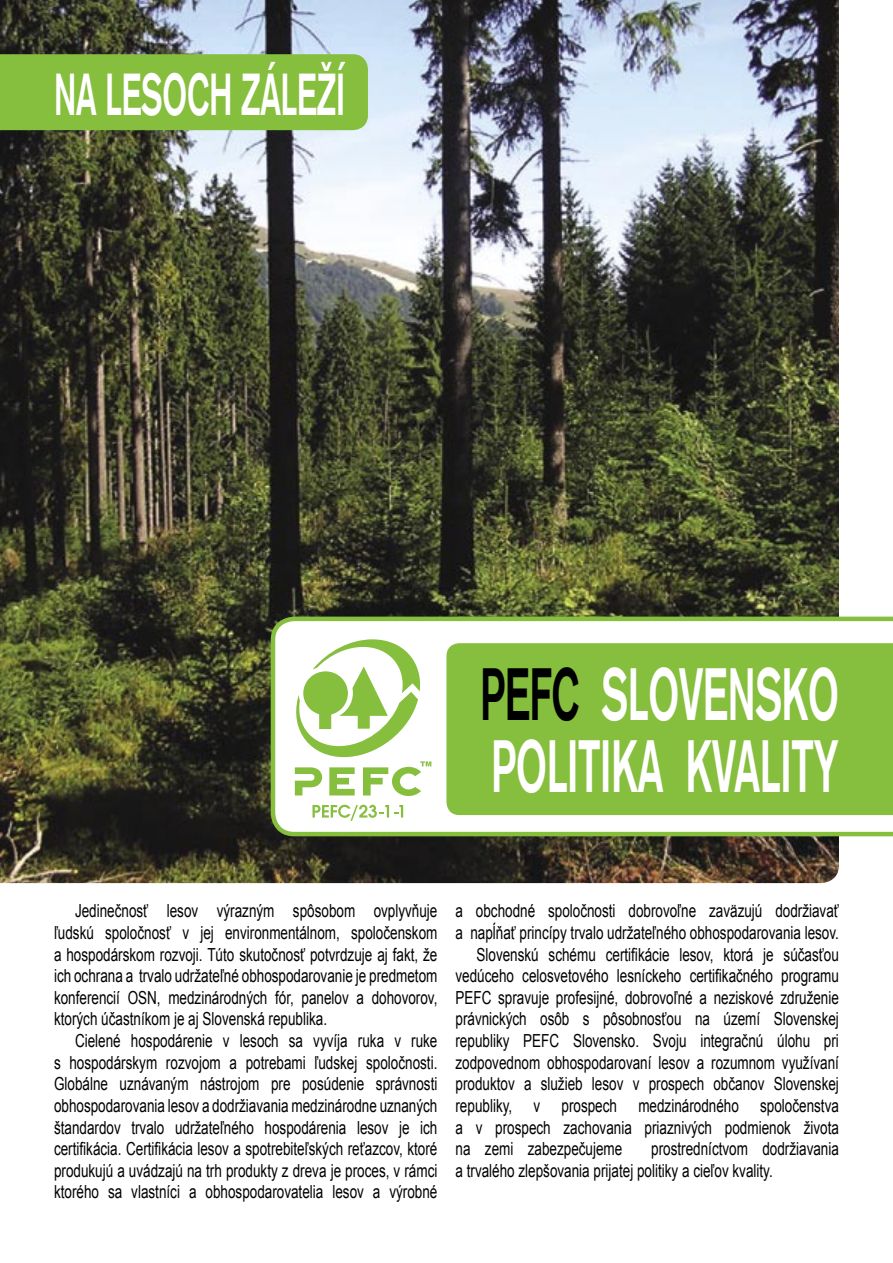
<style>
.page{position:relative;width:893px;height:1263px;background:#fff}
.page>*{position:absolute;margin:0;border:0;box-sizing:border-box;transform-origin:0 0}
.t1{font:700 72px "Akzidenz Grotesk CE";color:#fff;scale:.56 1}
.t2{font:700 57.6px "Akzidenz Grotesk CE";color:#fff;scale:.56 1}
.t3{font:18px/21.6px "Arial";color:#000;text-align:justify;scale:.75 1}
.s1{color:#000}
</style>
<div class="page">
<img style="left:0;top:0;width:839px;height:883px">
<svg style="left:268px;top:614px;width:625px;height:220px"></svg>
<div style="left:446px;top:643px;width:447px;height:172px;background:#86be3d"></div>
<svg style="left:290px;top:639px;width:141px;height:157px"></svg>
<svg style="left:312px;top:805px;width:91px;height:16px"></svg>
<div style="left:0;top:52px;width:370px;height:76px;background:#86be3d"></div>
<p class="t2" style="left:54px;top:59px;width:521px">NA LESOCH ZÁLEŽÍ</p>
<p class="t1" style="left:480px;top:650px;width:642px"><span class="s1">PEFC</span> SLOVENSKO</p>
<p class="t1" style="left:491px;top:722px;width:622px">POLITIKA KVALITY</p>
<p class="t3" style="left:54px;top:900px;width:513px;text-indent:21px">Jedinečnosť lesov výrazným spôsobom ovplyvňuje ľudskú spoločnosť v jej environmentálnom, spoločenskom a hospodárskom rozvoji. Túto skutočnosť potvrdzuje aj fakt, že ich ochrana a trvalo udržateľné obhospodarovanie je predmetom konferencií OSN, medzinárodných fór, panelov a dohovorov, ktorých účastníkom je aj Slovenská republika.</p>
<p class="t3" style="left:54px;top:1030px;width:513px;text-indent:21px">Cielené hospodárenie v lesoch sa vyvíja ruka v ruke s hospodárskym rozvojom a potrebami ľudskej spoločnosti.<br>Globálne uznávaným nástrojom pre posúdenie správnosti obhospodarovania lesov a dodržiavania medzinárodne uznaných štandardov trvalo udržateľného hospodárenia lesov je ich certifikácia. Certifikácia lesov a spotrebiteľských reťazcov, ktoré produkujú a uvádzajú na trh produkty z dreva je proces, v rámci ktorého sa vlastníci a obhospodarovatelia lesov a výrobné</p>
<p class="t3" style="left:455px;top:900px;width:513px">a obchodné spoločnosti dobrovoľne zaväzujú dodržiavať a napĺňať princípy trvalo udržateľného obhospodarovania lesov.</p>
<p class="t3" style="left:455px;top:944px;width:513px;text-indent:21px">Slovenskú schému certifikácie lesov, ktorá je súčasťou vedúceho celosvetového lesníckeho certifikačného programu PEFC spravuje profesijné, dobrovoľné a neziskové združenie právnických osôb s pôsobnosťou na území Slovenskej republiky PEFC Slovensko. Svoju integračnú úlohu pri zodpovednom obhospodarovaní lesov a rozumnom využívaní produktov a služieb lesov v prospech občanov Slovenskej republiky, v prospech medzinárodného spoločenstva a v prospech zachovania priaznivých podmienok života na zemi zabezpečujeme</p>
<p class="t3" style="left:455px;top:1138px;width:513px;text-indent:196px">prostredníctvom dodržiavania a trvalého zlepšovania prijatej politiky a cieľov kvality.</p>
</div>
